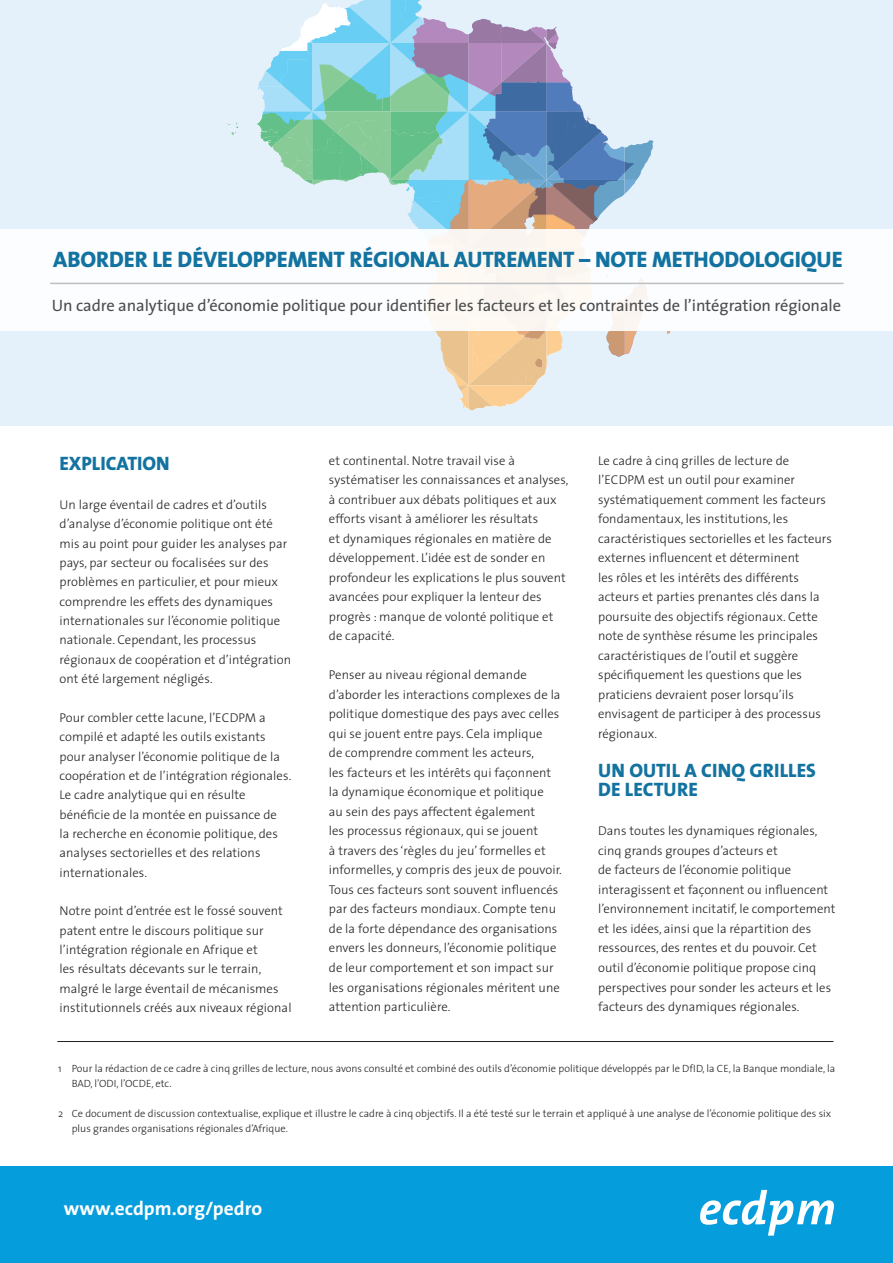
<style>
.page{position:relative;width:893px;height:1263px;background:#fff}
.page>*{position:absolute;margin:0;border:0;box-sizing:border-box;transform-origin:0 0}
.t1{font:800 22.5px "The Sans";letter-spacing:-.005em;color:#1373a0}
.t2{font:800 19.5px/19.5px "The Sans";letter-spacing:.005em;color:#1373a0}
.t3{font:700 19.5px "The Sans";color:#fff}
.t4{font:16.5px "The Sans";letter-spacing:-.005em;color:#4b4c4d}
.t5{font:300 12.75px/19.5px "The Sans";letter-spacing:.005em;color:#231f20}
.t6{font:300 10.5px/15px "The Sans";color:#231f20}
</style>
<div class="page">
<div style="left:0;top:0;width:893px;height:426px;background:#e4f1fa"></div>
<svg style="left:226px;top:123px;width:13px;height:12px"></svg>
<svg style="left:257px;top:0;width:397px;height:411px"></svg>
<hr style="left:57px;top:1041px;width:776px;height:1px;background:#231f20">
<div style="left:0;top:1167px;width:893px;height:96px;background:#069ddc"></div>
<svg style="left:700px;top:1190px;width:134px;height:45px"></svg>
<div style="left:0;top:229px;width:893px;height:102px;background:#fff"></div>
<hr style="left:50px;top:283px;width:794px;height:1px;background:#bebfc2">
<p class="t1" style="left:53px;top:240px;width:791px">ABORDER LE DÉVELOPPEMENT RÉGIONAL AUTREMENT – NOTE METHODOLOGIQUE</p>
<p class="t4" style="left:52px;top:292px;width:791px">Un cadre analytique d’économie politique pour identifier les facteurs et les contraintes de l’intégration régionale</p>
<p class="t2" style="left:60px;top:453px;width:112px">EXPLICATION</p>
<p class="t5" style="left:60px;top:494px;width:233px">Un large éventail de cadres et d’outils d’analyse d’économie politique ont été mis au point pour guider les analyses par pays, par secteur ou focalisées sur des problèmes en particulier, et pour mieux comprendre les effets des dynamiques internationales sur l’économie politique nationale. Cependant, les processus régionaux de coopération et d’intégration ont été largement négligés.</p>
<p class="t5" style="left:60px;top:707px;width:233px">Pour combler cette lacune, l’ECDPM a compilé et adapté les outils existants pour analyser l’économie politique de la coopération et de l’intégration régionales.<br>Le cadre analytique qui en résulte bénéficie de la montée en puissance de<br>la recherche en économie politique, des analyses sectorielles et des relations internationales.</p>
<p class="t5" style="left:60px;top:901px;width:234px">Notre point d’entrée est le fossé souvent patent entre le discours politique sur l’intégration régionale en Afrique et<br>les résultats décevants sur le terrain, malgré le large éventail de mécanismes institutionnels créés aux niveaux régional</p>
<p class="t5" style="left:329px;top:450px;width:241px">et continental. Notre travail vise à systématiser les connaissances et analyses, à contribuer aux débats politiques et aux efforts visant à améliorer les résultats<br>et dynamiques régionales en matière de développement. L’idée est de sonder en profondeur les explications le plus souvent avancées pour expliquer la lenteur des progrès : manque de volonté politique et de capacité.</p>
<p class="t5" style="left:329px;top:665px;width:235px">Penser au niveau régional demande d’aborder les interactions complexes de la politique domestique des pays avec celles qui se jouent entre pays. Cela implique<br>de comprendre comment les acteurs,<br>les facteurs et les intérêts qui façonnent la dynamique économique et politique<br>au sein des pays affectent également<br>les processus régionaux, qui se jouent<br>à travers des ‘règles du jeu’ formelles et informelles, y compris des jeux de pouvoir.<br>Tous ces facteurs sont souvent influencés par des facteurs mondiaux. Compte tenu de la forte dépendance des organisations envers les donneurs, l’économie politique de leur comportement et son impact sur les organisations régionales méritent une attention particulière.</p>
<p class="t5" style="left:598px;top:450px;width:235px">Le cadre à cinq grilles de lecture de l’ECDPM est un outil pour examiner systématiquement comment les facteurs fondamentaux, les institutions, les caractéristiques sectorielles et les facteurs externes influencent et déterminent<br>les rôles et les intérêts des différents acteurs et parties prenantes clés dans la poursuite des objectifs régionaux. Cette note de synthèse résume les principales caractéristiques de l’outil et suggère spécifiquement les questions que les praticiens devraient poser lorsqu’ils envisagent de participer à des processus régionaux.</p>
<p class="t2" style="left:598px;top:760px;width:219px">UN OUTIL A CINQ GRILLES<br>DE LECTURE</p>
<p class="t5" style="left:598px;top:821px;width:239px">Dans toutes les dynamiques régionales, cinq grands groupes d’acteurs et<br>de facteurs de l’économie politique interagissent et façonnent ou influencent l’environnement incitatif, le comportement et les idées, ainsi que la répartition des ressources, des rentes et du pouvoir. Cet outil d’économie politique propose cinq perspectives pour sonder les acteurs et les facteurs des dynamiques régionales.</p>
<p class="t6" style="left:72px;top:1061px;width:765px;text-indent:-14px">1 Pour la rédaction de ce cadre à cinq grilles de lecture, nous avons consulté et combiné des outils d’économie politique développés par le DfID, la CE, la Banque mondiale, la<br>BAD, l’ODI, l’OCDE, etc.</p>
<p class="t6" style="left:72px;top:1106px;width:761px;text-indent:-14px">2 Ce document de discussion contextualise, explique et illustre le cadre à cinq objectifs. Il a été testé sur le terrain et appliqué à une analyse de l’économie politique des six plus grandes organisations régionales d’Afrique.</p>
<p class="t3" style="left:64px;top:1192px;width:200px">www.ecdpm.org/pedro</p>
</div>
